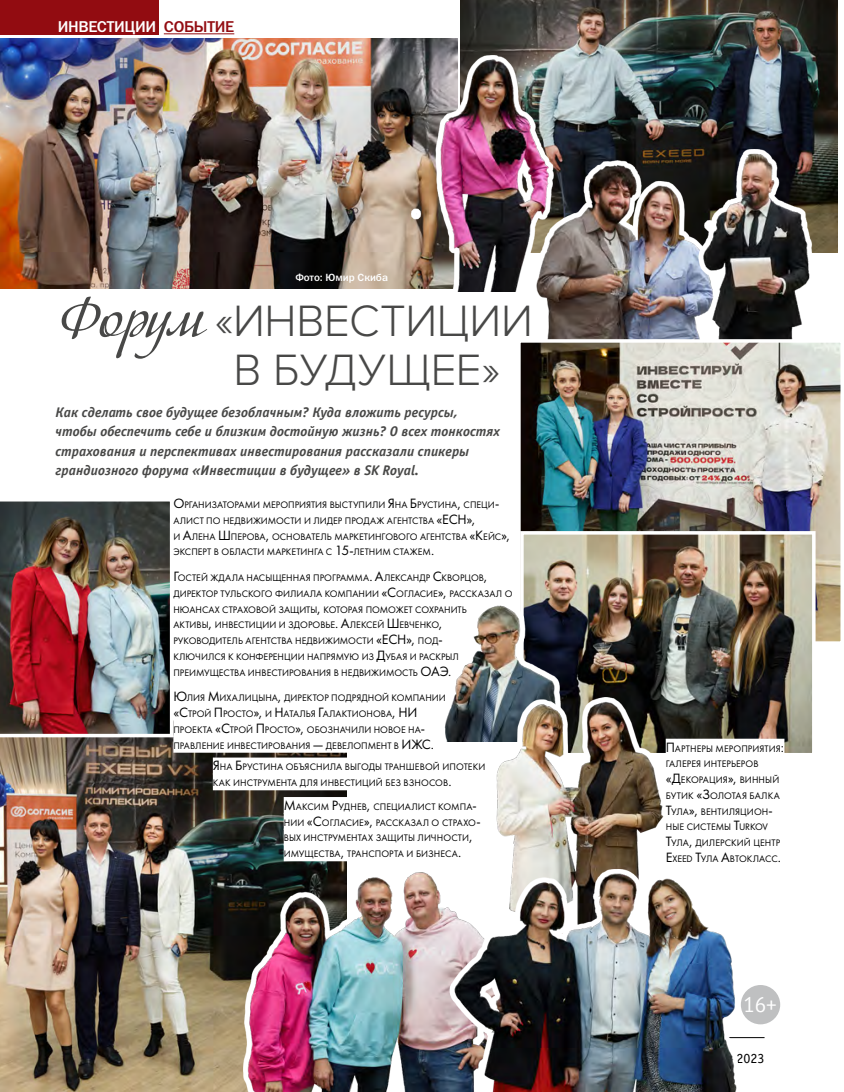
<style>
.page{position:relative;width:844px;height:1092px;background:#fff}
.page>*{position:absolute;margin:0;border:0;box-sizing:border-box;transform-origin:0 0}
.t1{font:300 45.5px/49px "Proxima Nova";letter-spacing:-.005em;color:#484847}
.t2{font:21px "PT Sans";color:#fff}
.t3{font:15.75px "Franklin Gothic Medium C";letter-spacing:.095em;color:#fff}
.t4{font:italic 700 14px/19.2px "Officina Sans C";color:#484847}
.t5{font:14px "Officina Sans C";color:#000}
.t6{font:14px "Futura Book C";color:#000}
.t7{font:10.5px "Franklin Gothic Medium C";color:#fff}
.t8{font:9.8px/15.8px "Futura Book C";letter-spacing:.005em;color:#000}
.s1{color:#920c11}
.s2{font-family:"Adventure C";font-weight:400;font-size:54.25px}
.s3{font-size:14px}
</style>
<div class="page">
<hr style="left:55px;top:1037px;width:709px;height:1px;background:#000">
<img style="left:460px;top:0;width:376px;height:252px">
<img style="left:0;top:38px;width:457px;height:250px">
<svg style="left:411px;top:55px;width:74px;height:237px"></svg>
<img style="left:416px;top:55px;width:145px;height:236px">
<img style="left:485px;top:145px;width:206px;height:194px">
<img style="left:691px;top:132px;width:131px;height:207px">
<img style="left:522px;top:344px;width:316px;height:295px">
<div style="left:517px;top:339px;width:326px;height:305px;border:4px solid #fff"></div>
<img style="left:525px;top:536px;width:285px;height:215px">
<div style="left:520px;top:531px;width:295px;height:225px;border:4px solid #fff"></div>
<img style="left:0;top:737px;width:346px;height:354px">
<img style="left:0;top:501px;width:170px;height:233px">
<div style="left:213px;top:757px;width:275px;height:17px;background:#fff"></div>
<div style="left:213px;top:773px;width:238px;height:17px;background:#fff"></div>
<img style="left:444px;top:594px;width:128px;height:147px">
<div style="left:740px;top:984px;width:40px;height:40px;background:#bfc0c1;border-radius:50%"></div>
<img style="left:178px;top:828px;width:253px;height:263px">
<div style="left:173px;top:584px;width:341px;height:17px;background:#fff"></div>
<div style="left:173px;top:599px;width:296px;height:17px;background:#fff"></div>
<div style="left:173px;top:615px;width:272px;height:17px;background:#fff"></div>
<div style="left:173px;top:647px;width:288px;height:17px;background:#fff"></div>
<div style="left:173px;top:662px;width:278px;height:17px;background:#fff"></div>
<div style="left:173px;top:688px;width:273px;height:17px;background:#fff"></div>
<div style="left:173px;top:735px;width:261px;height:17px;background:#fff"></div>
<img style="left:481px;top:690px;width:196px;height:143px">
<img style="left:431px;top:833px;width:322px;height:258px">
<div style="left:284px;top:797px;width:192px;height:17px;background:#fff"></div>
<div style="left:284px;top:812px;width:196px;height:17px;background:#fff"></div>
<div style="left:284px;top:828px;width:191px;height:17px;background:#fff"></div>
<div style="left:284px;top:844px;width:177px;height:17px;background:#fff"></div>
<div style="left:665px;top:738px;width:119px;height:17px;background:#fff"></div>
<div style="left:665px;top:754px;width:96px;height:17px;background:#fff"></div>
<div style="left:665px;top:770px;width:116px;height:17px;background:#fff"></div>
<div style="left:665px;top:786px;width:117px;height:16px;background:#fff"></div>
<div style="left:665px;top:801px;width:107px;height:17px;background:#fff"></div>
<div style="left:665px;top:817px;width:105px;height:17px;background:#fff"></div>
<div style="left:665px;top:833px;width:117px;height:17px;background:#fff"></div>
<div style="left:665px;top:849px;width:115px;height:16px;background:#fff"></div>
<div style="left:0;top:0;width:159px;height:35px;background:#920c11"></div>
<hr style="left:164px;top:33px;width:70px;height:1px;background:#920c11">
<h3 class="t3" style="left:58px;top:18px;width:176px">инвестиции <span class="s1">событие</span></h3>
<h3 class="t3" style="left:89px;top:18px;width:68px">рубрика</h3>
<p class="t7" style="left:295px;top:272px;width:94px">Фото: Юмир Скиба</p>
<h1 class="t1" style="left:233px;top:297px;width:301px;text-indent:-177px"><span class="s2">Форум</span> «И нвестиции в будущее»</h1>
<p class="t4" style="left:55px;top:403px;width:446px">Как сделать свое будущее безоблачным? Куда вложить ресурсы, чтобы обеспечить себе и близким достойную жизнь? О всех тонкостях страхования и перспективах инвестирования рассказали спикеры грандиозного форума «Инвестиции в будущее» в SK Royal.</p>
<p class="t8" style="left:173px;top:497px;width:338px"><span class="s3">О</span>РГАН ИЗАТОРАМИ МЕРОПРИЯТИЯ ВЫСТУПИЛИ <span class="s3">Я</span>НА <span class="s3">Б</span> РУСТИНА<span class="s3">,</span> СПЕЦИ<span class="s3">-</span>АЛИСТ ПО Н ЕДВИЖИМОСТИ И ЛИДЕР ПРОДАЖ АГЕНТСТВА <span class="s3">«ЕСН»,<br></span>И <span class="s3">А</span>ЛЕНА <span class="s3">Ш</span> ПЕРОВА<span class="s3">,</span> ОСН ОВАТЕЛЬ МАРКЕТИН ГОВОГО АГЕНТСТВА <span class="s3">«К</span>ЕЙС<span class="s3">», </span>ЭКСПЕРТ В ОБЛАСТИ МАРКЕТИН ГА С <span class="s3">15-</span>ЛЕТН ИМ СТАЖЕМ<span class="s3">.</span></p>
<p class="t8" style="left:173px;top:570px;width:340px"><span class="s3">Г</span>ОСТЕЙ ЖДАЛА НАСЫЩЕННАЯ ПРОГРАММА<span class="s3">. А</span>ЛЕКСАНДР <span class="s3">С</span>КВОРЦОВ<span class="s3">, </span>ДИРЕКТОР ТУЛЬСКОГО ФИЛИАЛА КОМПАН ИИ <span class="s3">«С</span>ОГЛАСИЕ<span class="s3">»,</span> РАССКАЗАЛ О Н ЮАН САХ СТРАХОВОЙ ЗАЩИТЫ<span class="s3">,</span> КОТОРАЯ ПОМОЖЕТ СОХРАН ИТЬ<br>АКТИВЫ<span class="s3">,</span> ИН ВЕСТИЦИИ И ЗДОРОВЬЕ<span class="s3">. А</span>ЛЕКСЕЙ <span class="s3">Ш</span> ЕВЧЕН КО<span class="s3">, </span>РУКОВОДИТЕЛЬ АГЕНТСТВА Н ЕДВИЖИМОСТИ <span class="s3">«ЕСН»,</span> ПОД<span class="s3">-<br></span>КЛЮЧИЛСЯ К КОНФЕРЕН ЦИИ НАПРЯМУЮ ИЗ <span class="s3">Д</span>УБАЯ И РАСКРЫЛ ПРЕИМУЩЕСТВА ИН ВЕСТИРОВАН ИЯ В Н ЕДВИЖИМОСТЬ <span class="s3">ОАЭ</span></p>
<h3 class="t6" style="left:448px;top:663px;width:5px">.</h3>
<p class="t8" style="left:173px;top:690px;width:274px"><span class="s3">Ю</span>ЛИЯ <span class="s3">М</span> ИХАЛИЦЫНА<span class="s3">,</span> ДИРЕКТОР ПОДРЯДНОЙ КОМПАН ИИ <span class="s3">«С</span>ТРОЙ <span class="s3">П</span> РОСТО<span class="s3">»,</span> И <span class="s3">Н</span>АТАЛЬЯ <span class="s3">Г</span>АЛАКТИОН ОВА<span class="s3">, НИ </span>ПРОЕКТА <span class="s3">«С</span>ТРОЙ <span class="s3">П</span> РОСТО<span class="s3">»,</span> ОБОЗНАЧИЛИ Н ОВОЕ НА<span class="s3">-</span>ПРАВЛЕН ИЕ ИН ВЕСТИРОВАН ИЯ <span class="s3">—</span> ДЕВЕЛОПМЕНТ В <span class="s3">ИЖС</span></p>
<h3 class="t6" style="left:431px;top:736px;width:5px">.</h3>
<p class="t8" style="left:213px;top:759px;width:274px"><span class="s3">Я</span>НА <span class="s3">Б</span>РУСТИНА ОБЪЯСН ИЛА ВЫГОДЫ ТРАН ШЕВОЙ ИПОТЕКИ<br>КАК ИНСТРУМЕНТА ДЛЯ ИН ВЕСТИЦИЙ БЕЗ ВЗНОСОВ<span class="s3">.</span></p>
<p class="t8" style="left:284px;top:798px;width:198px"><span class="s3">М</span>АКСИМ <span class="s3">Р</span>УДН ЕВ<span class="s3">,</span> СПЕЦИАЛИСТ КОМПА<span class="s3">-</span>Н ИИ <span class="s3">«С</span>ОГЛАСИЕ<span class="s3">»,</span> РАССКАЗАЛ О СТРАХО<span class="s3">-</span>ВЫХ ИН СТРУМЕНТАХ ЗАЩИТЫ ЛИЧН ОСТИ<span class="s3">, </span>ИМУЩЕСТВА<span class="s3">,</span> ТРАН СПОРТА И БИЗН ЕСА<span class="s3">.</span></p>
<p class="t8" style="left:665px;top:740px;width:120px"><span class="s3">П</span>АРТН ЕРЫ МЕРОПРИЯТИЯ<span class="s3">:<br></span>ГАЛЕРЕЯ ИНТЕРЬЕРОВ <span class="s3">«Д</span>ЕКОРАЦИЯ<span class="s3">»,</span> ВИНН ЫЙ<br>БУТИК <span class="s3">«З</span>ОЛОТАЯ БАЛКА<br><span class="s3">Т</span>УЛА<span class="s3">»,</span> ВЕНТИЛЯЦИОН <span class="s3">-<br></span>Н ЫЕ СИСТЕМЫ <span class="s3">T</span>URKOV<br><span class="s3">Т</span>УЛА<span class="s3">,</span> ДИЛЕРСКИЙ ЦЕНТР<br><span class="s3">E</span>XEED</p>
<p class="t8" style="left:695px;top:850px;width:87px"><span class="s3">Т</span>УЛА <span class="s3">А</span>ВТОКЛАСС<span class="s3">.</span></p>
<h2 class="t2" style="left:743px;top:990px;width:35px">16+</h2>
<h3 class="t5" style="left:711px;top:1050px;width:55px">май 2023</h3>
</div>
